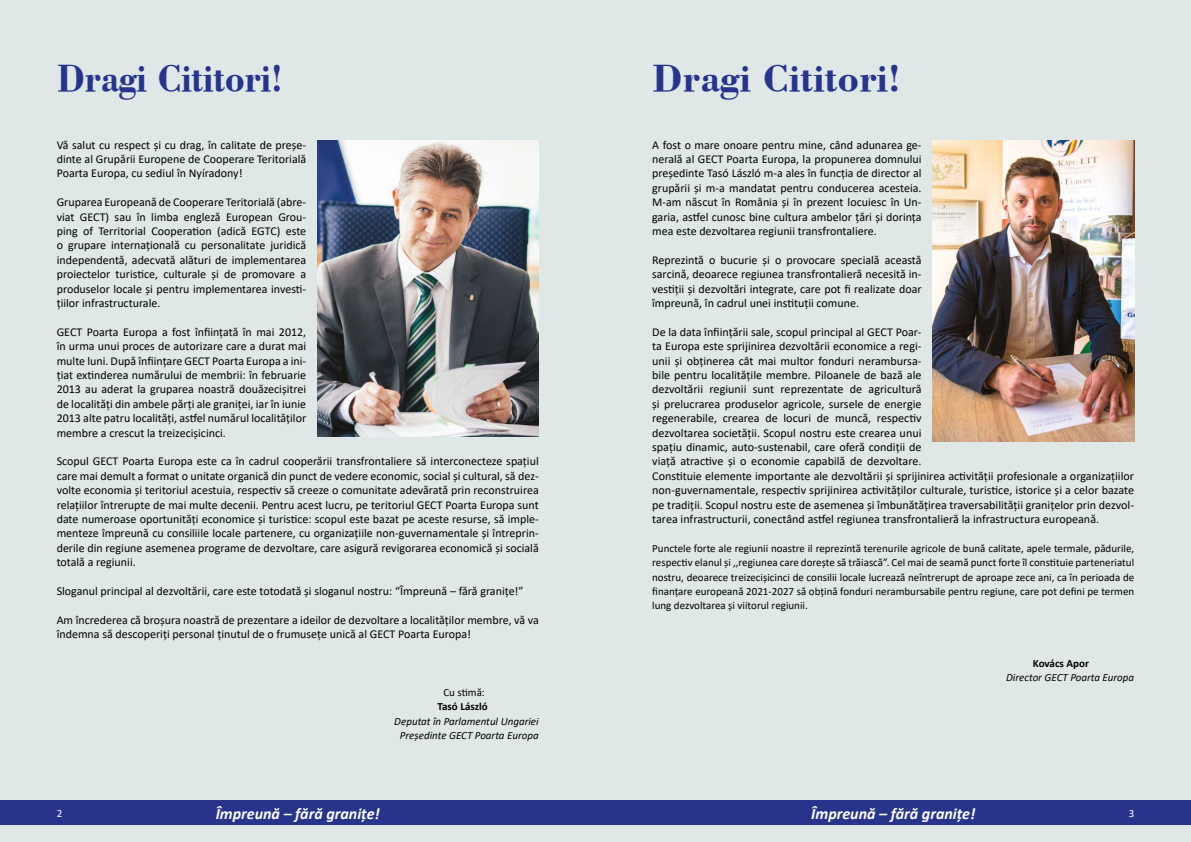
<style>
.page{position:relative;width:1191px;height:842px;background:#e0e8e7}
.page>*{position:absolute;margin:0;border:0;box-sizing:border-box;transform-origin:0 0}
.t1{font:700 40px "Bodoni PFL";letter-spacing:-.005em;color:#28348b;scale:.93 1}
.t2{font:700 40px "Bodoni PFL";letter-spacing:-.005em;color:#28348b}
.t3{font:italic 700 16px "Calibri";color:#fff}
.t4{font:12px/14.4px "Calibri";color:#000;text-align:justify}
.t5{font:11px/14.4px "Calibri";color:#000;text-align:justify}
.t6{font:italic 11px/14.4px "Calibri";color:#000;text-align:center}
.t7{font:700 11px "Calibri";color:#000}
.t8{font:11px "Calibri";color:#fff}
</style>
<div class="page">
<div style="left:595px;top:801px;width:596px;height:24px;background:#28348b"></div>
<div style="left:0;top:801px;width:595px;height:24px;background:#28348b"></div>
<img style="left:317px;top:140px;width:222px;height:297px">
<img style="left:933px;top:140px;width:201px;height:302px">
<h1 class="t1" style="left:57px;top:50px;width:245px">Dragi Cititori!</h1>
<h1 class="t2" style="left:652px;top:50px;width:250px">Dragi Cititori!</h1>
<p class="t4" style="left:57px;top:137px;width:251px">Vă salut cu respect și cu drag, în calitate de preșe&shy;dinte al Grupării Europene de Cooperare Teritorială Poarta Europa, cu sediul în Nyíradony!</p>
<p class="t4" style="left:57px;top:195px;width:251px">Gruparea Europeană de Cooperare Teritorială (abre&shy;viat GECT) sau în limba engleză European Grou&shy;ping of Territorial Cooperation (adică EGTC) este o grupare internațională cu personalitate juridică independentă, adecvată alături de implementarea proiectelor turistice, culturale și de promovare a produselor locale și pentru implementarea investi&shy;țiilor infrastructurale.</p>
<p class="t4" style="left:57px;top:324px;width:251px">GECT Poarta Europa a fost înființată în mai 2012, în urma unui proces de autorizare care a durat mai multe luni. După înființare GECT Poarta Europa a ini&shy;țiat extinderea numărului de membrii: în februarie 2013 au aderat la gruparea noastră douăzecișitrei de localități din ambele părți ale graniței, iar în iunie 2013 alte patru localități, astfel numărul localităților membre a crescut la treizecișicinci.</p>
<p class="t4" style="left:57px;top:454px;width:483px">Scopul GECT Poarta Europa este ca în cadrul cooperării transfrontaliere să interconecteze spațiul care mai demult a format o unitate organică din punct de vedere economic, social și cultural, să dez&shy;volte economia și teritoriul acestuia, respectiv să creeze o comunitate adevărată prin reconstruirea relațiilor întrerupte de mai multe decenii. Pentru acest lucru, pe teritoriul GECT Poarta Europa sunt date numeroase oportunități economice și turistice: scopul este bazat pe aceste resurse, să imple&shy;menteze împreună cu consiliile locale partenere, cu organizațiile non-guvernamentale și întreprin&shy;derile din regiune asemenea programe de dezvoltare, care asigură revigorarea economică și socială totală a regiunii.</p>
<p class="t4" style="left:57px;top:583px;width:468px">Sloganul principal al dezvoltării, care este totodată și sloganul nostru: “Împreună – fără granițe!”</p>
<p class="t4" style="left:57px;top:612px;width:483px">Am încrederea că broșura noastră de prezentare a ideilor de dezvoltare a localităților membre, vă va îndemna să descoperiți personal ținutul de o frumusețe unică al GECT Poarta Europa!</p>
<p class="t5" style="left:443px;top:685px;width:43px">Cu stimă:</p>
<p class="t7" style="left:437px;top:699px;width:52px">Tasó László</p>
<p class="t6" style="left:394px;top:713px;width:146px">Deputat în Parlamentul Ungariei<br>Președinte GECT Poarta Europa</p>
<p class="t4" style="left:652px;top:137px;width:271px">A fost o mare onoare pentru mine, când adunarea ge&shy;nerală al GECT Poarta Europa, la propunerea domnului președinte Tasó László m-a ales în funcția de director al grupării și m-a mandatat pentru conducerea acesteia.<br>M-am născut în România și în prezent locuiesc în Un&shy;garia, astfel cunosc bine cultura ambelor țări și dorința mea este dezvoltarea regiunii transfrontaliere.</p>
<p class="t4" style="left:652px;top:252px;width:271px">Reprezintă o bucurie și o provocare specială această sarcină, deoarece regiunea transfrontalieră necesită in&shy;vestiții și dezvoltări integrate, care pot fi realizate doar împreună, în cadrul unei instituții comune.</p>
<p class="t4" style="left:652px;top:324px;width:483px;text-align:left">De la data înființării sale, scopul principal al GECT Poar-<br>ta Europa este sprijinirea dezvoltării economice a regi-<br>unii și obținerea cât mai multor fonduri nerambursa-<br>bile pentru localitățile membre. Piloanele de bază ale<br>dezvoltării regiunii sunt reprezentate de agricultură<br>și prelucrarea produselor agricole, sursele de energie<br>regenerabile, crearea de locuri de muncă, respectiv<br>dezvoltarea societății. Scopul nostru este crearea unui<br>spațiu dinamic, auto-sustenabil, care oferă condiții de<br>viață atractive și o economie capabilă de dezvoltare.<br>Constituie elemente importante ale dezvoltării și sprijinirea activității profesionale a organizațiilor non-guvernamentale, respectiv sprijinirea activităților culturale, turistice, istorice și a celor bazate pe tradiții. Scopul nostru este de asemenea și îmbunătățirea traversabilității granițelor prin dezvol&shy;tarea infrastructurii, conectând astfel regiunea transfrontalieră la infrastructura europeană.</p>
<p class="t5" style="left:652px;top:541px;width:483px">Punctele forte ale regiunii noastre il reprezintă terenurile agricole de bună calitate, apele termale, pădurile, respectiv elanul și ,,regiunea care dorește să trăiască”. Cel mai de seamă punct forte îl constituie parteneriatul nostru, deoarece treizecișicinci de consilii locale lucrează neîntrerupt de aproape zece ani, ca în perioada de finanțare europeană 2021-2027 să obțină fonduri nerambursabile pentru regiune, care pot defini pe termen lung dezvoltarea și viitorul regiunii.</p>
<p class="t7" style="left:1032px;top:655px;width:58px">Kovács Apor</p>
<p class="t6" style="left:1006px;top:670px;width:129px">Director GECT Poarta Europa</p>
<p class="t8" style="left:57px;top:806px;width:7px">2</p>
<h2 class="t3" style="left:216px;top:802px;width:166px">Împreună – fără granițe!</h2>
<h2 class="t3" style="left:811px;top:802px;width:166px">Împreună – fără granițe!</h2>
<p class="t8" style="left:1128px;top:806px;width:7px">3</p>
</div>
